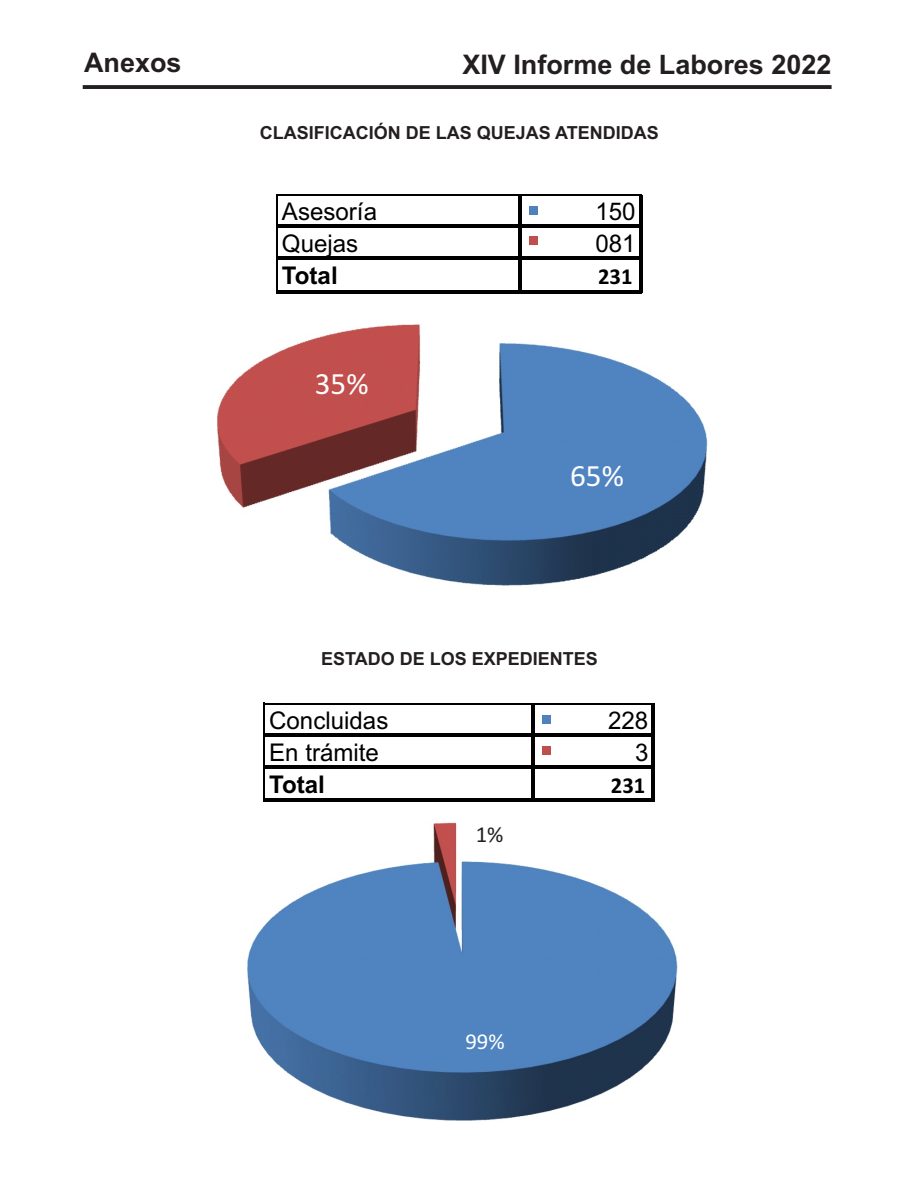
<style>
.page{position:relative;width:918px;height:1188px;background:#fff}
.page>*{position:absolute;margin:0;border:0;box-sizing:border-box;transform-origin:0 0}
.t1{font:31.05px "Calibri";color:#fff}
.t2{font:700 27px "Arial";color:#231f20}
.t3{font:24.45px "Arial";color:#000}
.t4{font:700 24.45px "Arial";color:#000}
.t5{font:700 22.8px "Calibri";color:#000}
.t6{font:22.8px "Calibri";color:#fff}
.t7{font:22.8px "Calibri";color:#231f20}
.t8{font:700 18px "Arial";color:#231f20}
</style>
<div class="page">
<img style="left:247px;top:822px;width:431px;height:299px">
<hr style="left:277px;top:194px;width:365px;height:2px;background:#000">
<hr style="left:277px;top:225px;width:365px;height:3px;background:#000">
<hr style="left:277px;top:257px;width:365px;height:3px;background:#000">
<hr style="left:276px;top:194px;width:1px;height:99px;background:#000">
<hr style="left:519px;top:196px;width:3px;height:97px;background:#000">
<hr style="left:277px;top:290px;width:365px;height:3px;background:#000">
<hr style="left:639px;top:196px;width:3px;height:97px;background:#000">
<img style="left:217px;top:324px;width:491px;height:262px">
<div style="left:529px;top:206px;width:9px;height:8px;background:#4f82bd"></div>
<div style="left:529px;top:237px;width:9px;height:8px;background:#bf4f4d"></div>
<hr style="left:265px;top:703px;width:390px;height:1px;background:#000">
<hr style="left:265px;top:733px;width:390px;height:3px;background:#000">
<hr style="left:265px;top:765px;width:390px;height:3px;background:#000">
<hr style="left:263px;top:703px;width:2px;height:99px;background:#000">
<hr style="left:531px;top:704px;width:3px;height:98px;background:#000">
<hr style="left:265px;top:799px;width:390px;height:3px;background:#000">
<hr style="left:652px;top:704px;width:3px;height:98px;background:#000">
<div style="left:542px;top:716px;width:8px;height:8px;background:#4f82bd"></div>
<div style="left:542px;top:746px;width:8px;height:9px;background:#bf4f4d"></div>
<svg style="left:83px;top:85px;width:749px;height:4px;background:#2a2627"></svg>
<h2 class="t2" style="left:84px;top:53px;width:99px">Anexos</h2>
<h2 class="t2" style="left:462px;top:54px;width:371px">XIV Informe de Labores 2022</h2>
<p class="t8" style="left:260px;top:126px;width:401px">CLASIFICACIÓN DE LAS QUEJAS ATENDIDAS</p>
<h3 class="t3" style="left:282px;top:202px;width:97px">Asesoría</h3>
<h3 class="t3" style="left:595px;top:202px;width:42px">150</h3>
<h3 class="t3" style="left:282px;top:234px;width:78px">Quejas</h3>
<h3 class="t3" style="left:595px;top:234px;width:42px">081</h3>
<h3 class="t4" style="left:282px;top:266px;width:57px">Total</h3>
<p class="t5" style="left:598px;top:267px;width:36px">231</p>
<h1 class="t1" style="left:315px;top:371px;width:55px">35%</h1>
<h1 class="t1" style="left:570px;top:462px;width:55px">65%</h1>
<p class="t8" style="left:321px;top:652px;width:278px">ESTADO DE LOS EXPEDIENTES</p>
<h3 class="t3" style="left:269px;top:711px;width:121px">Concluidas</h3>
<h3 class="t3" style="left:608px;top:711px;width:42px">228</h3>
<h3 class="t3" style="left:269px;top:743px;width:111px">En trámite</h3>
<h3 class="t3" style="left:635px;top:743px;width:15px">3</h3>
<h3 class="t4" style="left:269px;top:775px;width:57px">Total</h3>
<p class="t5" style="left:611px;top:776px;width:36px">231</p>
<p class="t7" style="left:476px;top:825px;width:29px">1%</p>
<p class="t6" style="left:465px;top:1032px;width:41px">99%</p>
</div>
